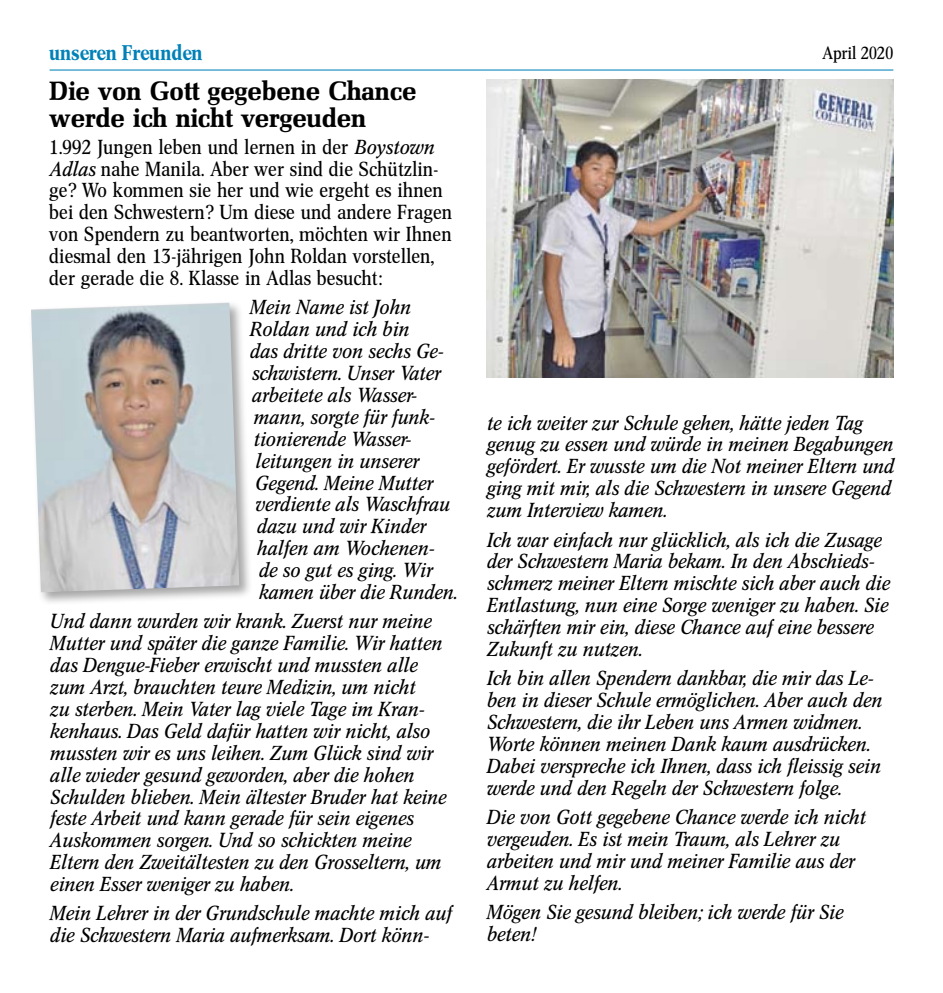
<style>
.page{position:relative;width:943px;height:993px;background:#fff}
.page>*{position:absolute;margin:0;border:0;box-sizing:border-box;transform-origin:0 0}
.t1{font:26.25px/26.8px "Mel Bol";color:#000}
.t2{font:21px "Cnn Med";color:#0081b8}
.t3{font:20.12px/21.9px "Cnn Ita";letter-spacing:.015em;color:#000;scale:1.05 1}
.t4{font:20.12px/21.9px "Cnn Reg";letter-spacing:.015em;color:#000;scale:1.05 1}
.t5{font:17.5px "Cnn Reg";color:#000;scale:1.05 1}
.s1{font-family:"Cnn Ita"}
</style>
<div class="page">
<img style="left:486px;top:79px;width:407px;height:298px">
<hr style="left:50px;top:69px;width:843px;height:1px;background:#0081b8">
<div style="left:28px;top:299px;width:224px;height:305px;background:#000;opacity:.35"></div>
<img style="left:31px;top:302px;width:208px;height:290px">
<p class="t2" style="left:50px;top:40px;width:155px">unseren Freunden</p>
<p class="t5" style="left:822px;top:43px;width:69px">April 2020</p>
<h1 class="t1" style="left:50px;top:77px;width:368px">Die von Gott gegebene Chance werde ich nicht vergeuden</h1>
<p class="t4" style="left:50px;top:136px;width:385px">1.992 Jungen leben und lernen in der <span class="s1">Boystown Adlas</span> nahe Manila. Aber wer sind die Schützlin&shy;ge? Wo kommen sie her und wie ergeht es ihnen bei den Schwestern? Um diese und andere Fragen von Spendern zu beantworten, möchten wir Ihnen diesmal den 13-jährigen John Roldan vorstellen, der gerade die 8. Klasse in Adlas besucht:</p>
<p class="t3" style="left:249px;top:296px;width:154px">Mein Name ist John</p>
<p class="t3" style="left:249px;top:318px;width:153px">Roldan und ich bin</p>
<p class="t3" style="left:249px;top:340px;width:186px">das dritte von sechs Ge-</p>
<p class="t3" style="left:251px;top:362px;width:181px">schwistern. Unser Vater</p>
<p class="t3" style="left:251px;top:384px;width:159px">arbeitete als Wasser-</p>
<p class="t3" style="left:253px;top:406px;width:174px">mann, sorgte für funk-</p>
<p class="t3" style="left:253px;top:428px;width:152px">tionierende Wasser-</p>
<p class="t3" style="left:255px;top:450px;width:157px">leitungen in unserer</p>
<p class="t3" style="left:255px;top:471px;width:170px">Gegend. Meine Mutter</p>
<p class="t3" style="left:255px;top:493px;width:186px">verdiente als Waschfrau</p>
<p class="t3" style="left:256px;top:515px;width:162px">dazu und wir Kinder</p>
<p class="t3" style="left:256px;top:537px;width:171px">halfen am Wochenen-</p>
<p class="t3" style="left:258px;top:559px;width:167px">de so gut es ging. Wir</p>
<p class="t3" style="left:258px;top:581px;width:190px">kamen über die Runden.</p>
<p class="t3" style="left:50px;top:610px;width:378px">Und dann wurden wir krank. Zuerst nur meine Mutter und später die ganze Familie. Wir hatten das Dengue-Fieber erwischt und mussten alle zum Arzt, brauchten teure Medizin, um nicht<br>zu sterben. Mein Vater lag viele Tage im Kran&shy;kenhaus. Das Geld dafür hatten wir nicht, also mussten wir es uns leihen. Zum Glück sind wir alle wieder gesund geworden, aber die hohen Schulden blieben. Mein ältester Bruder hat keine feste Arbeit und kann gerade für sein eigenes Auskommen sorgen. Und so schickten meine Eltern den Zweitältesten zu den Grosseltern, um einen Esser weniger zu haben.</p>
<p class="t3" style="left:50px;top:902px;width:383px">Mein Lehrer in der Grundschule machte mich auf die Schwestern Maria aufmerksam. Dort könn-</p>
<p class="t3" style="left:486px;top:412px;width:389px">te ich weiter zur Schule gehen, hätte jeden Tag genug zu essen und würde in meinen Begabungen gefördert. Er wusste um die Not meiner Eltern und ging mit mir, als die Schwestern in unsere Gegend zum Interview kamen.</p>
<p class="t3" style="left:486px;top:528px;width:385px">Ich war einfach nur glücklich, als ich die Zusage der Schwestern Maria bekam. In den Abschieds&shy;schmerz meiner Eltern mischte sich aber auch die Entlastung, nun eine Sorge weniger zu haben. Sie schärften mir ein, diese Chance auf eine bessere Zukunft zu nutzen.</p>
<p class="t3" style="left:486px;top:667px;width:378px">Ich bin allen Spendern dankbar, die mir das Le&shy;ben in dieser Schule ermöglichen. Aber auch den Schwestern, die ihr Leben uns Armen widmen.<br>Worte können meinen Dank kaum ausdrücken.<br>Dabei verspreche ich Ihnen, dass ich fleissig sein werde und den Regeln der Schwestern folge.</p>
<p class="t3" style="left:486px;top:806px;width:362px">Die von Gott gegebene Chance werde ich nicht vergeuden. Es ist mein Traum, als Lehrer zu arbeiten und mir und meiner Familie aus der Armut zu helfen.</p>
<p class="t3" style="left:486px;top:901px;width:340px">Mögen Sie gesund bleiben; ich werde für Sie beten!</p>
</div>
